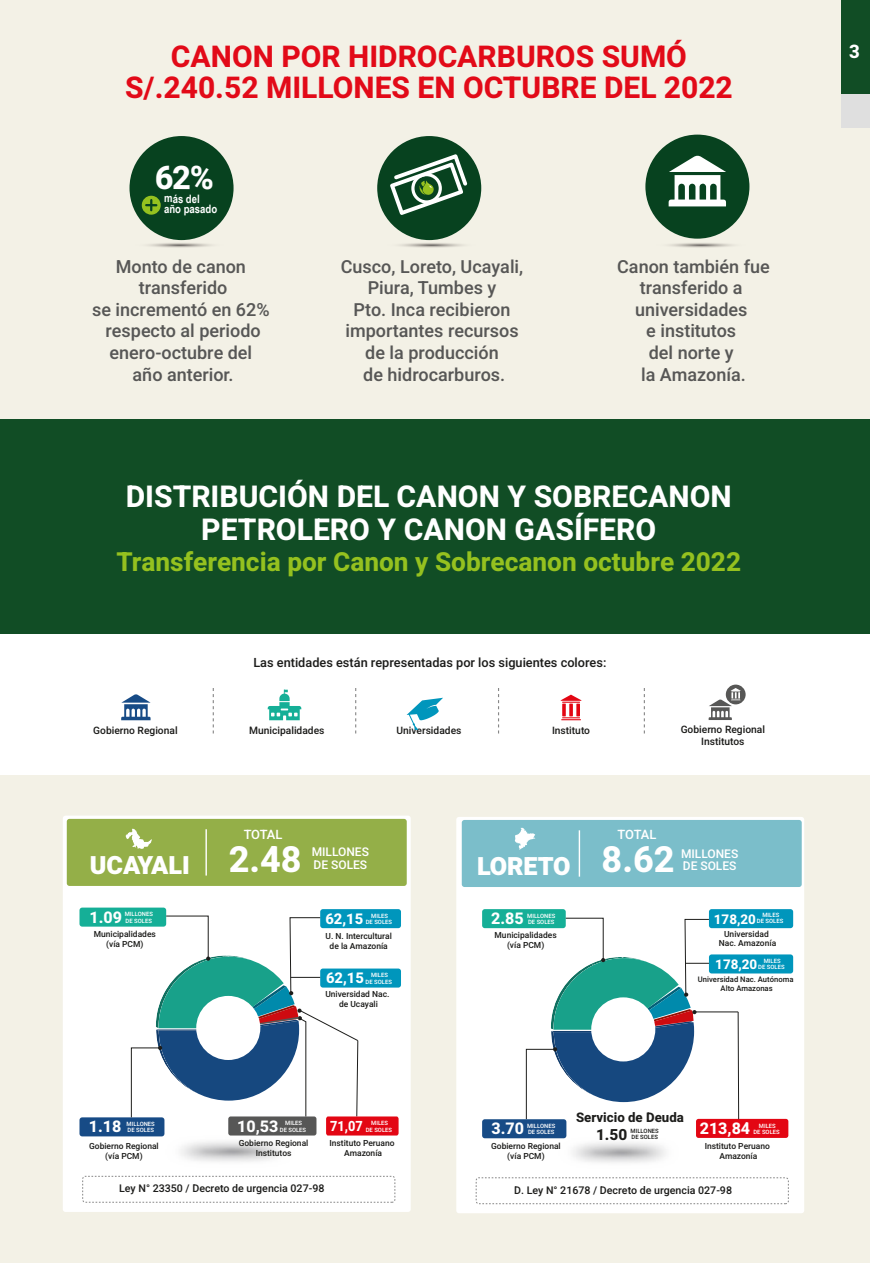
<style>
.page{position:relative;width:870px;height:1263px;background:#f3f1e6}
.page>*{position:absolute;margin:0;border:0;box-sizing:border-box;transform-origin:0 0}
.t1{font:800 36px "Heebo";color:#fff}
.t2{font:800 32.55px "Heebo";color:#fff}
.t3{font:700 30.15px/33.2px "Heebo";color:#fff;text-align:center}
.t4{font:700 30px/30.6px "Heebo";color:#e20a18;text-align:center}
.t5{font:700 26.25px "Heebo";color:#95c11f}
.t6{font:900 25.2px "Heebo";color:#fff}
.t7{font:800 18.6px "Heebo";color:#fff}
.t8{font:500 18px/21.6px "Heebo";color:#575756;text-align:center}
.t9{font:800 16.05px "Heebo";color:#fff}
.t10{font:800 15.45px "Heebo";color:#1d1d1b}
.t11{font:800 14.7px "Heebo";color:#fff}
.t12{font:800 14.1px "Heebo";color:#fff;scale:.9 1}
.t13{font:800 13.35px "Heebo";color:#fff}
.t14{font:800 13.2px "Heebo";color:#1d1d1b}
.t15{font:500 12.9px "Heebo";letter-spacing:-.025em;color:#fff}
.t16{font:500 12.75px "Heebo";color:#1d1d1b}
.t17{font:500 12px/12.8px "Heebo";color:#fff}
.t18{font:700 11.55px/10.5px "Arial Narrow";letter-spacing:-.01em;color:#fff}
.t19{font:500 10.65px "Heebo";color:#1d1d1b}
.t20{font:500 10.2px/12.3px "Heebo";color:#1d1d1b;text-align:center}
.t21{font:500 8.4px/10.2px "Heebo";color:#1d1d1b;text-align:center}
.t22{font:500 7.65px/9.1px "Heebo";color:#1d1d1b;text-align:center}
.t23{font:500 5.85px/6.3px "Heebo";color:#fff;text-align:center}
.t24{font:500 5.85px/6.3px "Heebo";color:#1d1d1b}
</style>
<div class="page">
<div style="left:1px;top:634px;width:869px;height:140px;background:#fff"></div>
<div style="left:63px;top:816px;width:348px;height:396px;background:#fff;border-radius:3px"></div>
<div style="left:130px;top:136px;width:104px;height:104px;background:#07421f;border-radius:50%"></div>
<div style="left:377px;top:136px;width:104px;height:104px;background:#07421f;border-radius:50%"></div>
<div style="left:645px;top:135px;width:104px;height:104px;background:#07421f;border-radius:50%"></div>
<svg style="left:133px;top:241px;width:93px;height:7px"></svg>
<svg style="left:385px;top:241px;width:92px;height:7px"></svg>
<svg style="left:654px;top:241px;width:93px;height:7px"></svg>
<svg style="left:142px;top:196px;width:19px;height:19px"></svg>
<svg style="left:669px;top:155px;width:57px;height:51px"></svg>
<svg style="left:390px;top:154px;width:77px;height:61px"></svg>
<div style="left:0;top:420px;width:870px;height:214px;background:#114d25"></div>
<div style="left:841px;top:0;width:29px;height:95px;background:#114d25"></div>
<div style="left:841px;top:95px;width:29px;height:33px;background:#dfdfdf"></div>
<svg style="left:121px;top:694px;width:30px;height:26px"></svg>
<svg style="left:268px;top:689px;width:33px;height:31px"></svg>
<svg style="left:561px;top:695px;width:21px;height:25px"></svg>
<div style="left:726px;top:685px;width:20px;height:19px;background:#575756;border-radius:50%"></div>
<svg style="left:709px;top:688px;width:32px;height:32px"></svg>
<svg style="left:407px;top:698px;width:36px;height:32px"></svg>
<svg style="left:213px;top:688px;width:1px;height:46px"></svg>
<svg style="left:498px;top:688px;width:1px;height:46px"></svg>
<svg style="left:355px;top:688px;width:1px;height:46px"></svg>
<svg style="left:644px;top:688px;width:1px;height:46px"></svg>
<img style="left:152px;top:1129px;width:151px;height:33px">
<div style="left:228px;top:1116px;width:88px;height:19px;background:#575756;border-radius:2px"></div>
<div style="left:320px;top:909px;width:81px;height:19px;background:#0096bc;border-radius:3px"></div>
<div style="left:320px;top:968px;width:81px;height:19px;background:#0096bc;border-radius:3px"></div>
<div style="left:79px;top:1117px;width:85px;height:19px;background:#174b86;border-radius:3px"></div>
<div style="left:79px;top:907px;width:87px;height:20px;background:#15af97;border-radius:3px"></div>
<div style="left:82px;top:1176px;width:313px;height:26px;border:1px dashed #878787;border-radius:3px"></div>
<div style="left:67px;top:819px;width:340px;height:67px;background:#94af48;border-radius:3px"></div>
<div style="left:326px;top:1116px;width:73px;height:19px;background:#e30613;border-radius:2px"></div>
<hr style="left:205px;top:829px;width:2px;height:46px;background:#fff">
<svg style="left:126px;top:829px;width:26px;height:20px"></svg>
<div style="left:456px;top:817px;width:348px;height:396px;background:#fff;border-radius:3px"></div>
<div style="left:696px;top:1119px;width:92px;height:19px;background:#e30613;border-radius:3px"></div>
<div style="left:709px;top:909px;width:84px;height:19px;background:#0096bc;border-radius:3px"></div>
<div style="left:482px;top:909px;width:84px;height:19px;background:#15af97;border-radius:3px"></div>
<svg style="left:737px;top:1011px;width:2px;height:109px"></svg>
<hr style="left:695px;top:1011px;width:43px;height:1px;background:#1d1d1b">
<div style="left:476px;top:1177px;width:313px;height:27px;border:1px dashed #878787;border-radius:3px"></div>
<svg style="left:526px;top:917px;width:184px;height:203px"></svg>
<div style="left:462px;top:820px;width:340px;height:67px;background:#7bbeca;border-radius:3px"></div>
<svg style="left:515px;top:827px;width:20px;height:23px"></svg>
<hr style="left:579px;top:830px;width:1px;height:47px;background:#fff">
<svg style="left:131px;top:915px;width:228px;height:203px"></svg>
<div style="left:482px;top:1119px;width:84px;height:19px;background:#174b86;border-radius:3px"></div>
<hr style="left:685px;top:963px;width:30px;height:1px;background:#1d1d1b">
<div style="left:709px;top:954px;width:84px;height:19px;background:#0096bc;border-radius:3px"></div>
<h3 class="t4" style="left:125px;top:41px;width:609px">CANON POR HIDROCARBUROS SUMÓ<br>S/.240.52 MILLONES EN OCTUBRE DEL 2022</h3>
<h2 class="t2" style="left:155px;top:155px;width:61px">62%</h2>
<p class="t18" style="left:164px;top:193px;width:55px">más del año pasado</p>
<p class="t8" style="left:92px;top:255px;width:179px">Monto de canon transferido<br>se incrementó en 62% respecto al periodo enero-octubre del<br>año anterior.</p>
<p class="t8" style="left:617px;top:255px;width:154px">Canon también fue transferido a universidades<br>e institutos<br>del norte y<br>la Amazonía.</p>
<p class="t8" style="left:341px;top:255px;width:184px">Cusco, Loreto, Ucayali,<br>Piura, Tumbes y<br>Pto. Inca recibieron importantes recursos de la producción<br>de hidrocarburos.</p>
<h3 class="t3" style="left:126px;top:480px;width:608px">DISTRIBUCIÓN DEL CANON Y SOBRECANON<br>PETROLERO Y CANON GASÍFERO</h3>
<h3 class="t5" style="left:116px;top:543px;width:626px">Transferencia por Canon y Sobrecanon octubre 2022</h3>
<p class="t16" style="left:253px;top:653px;width:355px">Las entidades están representadas por los siguientes colores:</p>
<p class="t20" style="left:93px;top:724px;width:86px">Gobierno Regional</p>
<p class="t20" style="left:249px;top:724px;width:77px">Municipalidades</p>
<p class="t20" style="left:552px;top:724px;width:40px">Instituto</p>
<p class="t20" style="left:681px;top:723px;width:86px">Gobierno Regional<br>Institutos</p>
<p class="t20" style="left:396px;top:724px;width:66px">Universidades</p>
<p class="t15" style="left:244px;top:826px;width:40px">TOTAL</p>
<p class="t15" style="left:618px;top:825px;width:40px">TOTAL</p>
<h3 class="t6" style="left:90px;top:848px;width:102px">UCAYALI</h3>
<p class="t9" style="left:90px;top:906px;width:34px">1.09</p>
<p class="t23" style="left:125px;top:911px;width:30px;text-align:left">MILLONES<br>DE SOLES</p>
<h1 class="t1" style="left:229px;top:834px;width:75px">2.48</h1>
<p class="t17" style="left:312px;top:845px;width:59px">MILLONES<br>DE SOLES</p>
<p class="t11" style="left:325px;top:909px;width:39px">62,15</p>
<p class="t23" style="left:366px;top:913px;width:28px">MILES<br>DE SOLES</p>
<h1 class="t1" style="left:602px;top:834px;width:75px">8.62</h1>
<h3 class="t6" style="left:477px;top:849px;width:95px">LORETO</h3>
<p class="t17" style="left:681px;top:847px;width:59px">MILLONES<br>DE SOLES</p>
<p class="t23" style="left:527px;top:913px;width:30px;text-align:left">MILLONES<br>DE SOLES</p>
<p class="t9" style="left:491px;top:907px;width:34px">2.85</p>
<p class="t23" style="left:757px;top:912px;width:28px">MILES<br>DE SOLES</p>
<p class="t13" style="left:714px;top:910px;width:44px">178,20</p>
<p class="t21" style="left:94px;top:929px;width:64px">Municipalidades (vía PCM)</p>
<p class="t21" style="left:326px;top:931px;width:68px">U. N. Intercultural de la Amazonía</p>
<p class="t21" style="left:495px;top:930px;width:64px">Municipalidades (vía PCM)</p>
<p class="t21" style="left:719px;top:930px;width:59px;line-height:8.7px">Universidad<br>Nac. Amazonía</p>
<p class="t11" style="left:326px;top:968px;width:39px">62,15</p>
<p class="t23" style="left:366px;top:972px;width:28px">MILES<br>DE SOLES</p>
<p class="t21" style="left:325px;top:989px;width:66px">Universidad Nac. de Ucayali</p>
<p class="t13" style="left:715px;top:955px;width:44px">178,20</p>
<p class="t23" style="left:758px;top:957px;width:28px">MILES<br>DE SOLES</p>
<p class="t22" style="left:698px;top:975px;width:97px">Universidad Nac. Autónoma<br>Alto Amazonas</p>
<p class="t9" style="left:237px;top:1115px;width:43px">10,53</p>
<p class="t9" style="left:89px;top:1115px;width:34px">1.18</p>
<p class="t23" style="left:127px;top:1121px;width:30px;text-align:left">MILLONES<br>DE SOLES</p>
<p class="t23" style="left:280px;top:1120px;width:28px">MILES<br>DE SOLES</p>
<p class="t12" style="left:330px;top:1116px;width:38px">71,07</p>
<p class="t23" style="left:366px;top:1120px;width:28px">MILES<br>DE SOLES</p>
<p class="t21" style="left:89px;top:1140px;width:71px">Gobierno Regional (vía PCM)</p>
<p class="t21" style="left:239px;top:1138px;width:71px">Gobierno Regional<br>Institutos</p>
<p class="t21" style="left:329px;top:1138px;width:67px">Instituto Peruano<br>Amazonía</p>
<p class="t9" style="left:492px;top:1117px;width:34px">3.70</p>
<p class="t23" style="left:527px;top:1123px;width:30px;text-align:left">MILLONES<br>DE SOLES</p>
<p class="t21" style="left:491px;top:1141px;width:71px">Gobierno Regional (vía PCM)</p>
<p class="t14" style="left:576px;top:1108px;width:109px">Servicio de Deuda</p>
<p class="t10" style="left:596px;top:1123px;width:33px">1.50</p>
<p class="t24" style="left:631px;top:1128px;width:30px">MILLONES<br>DE SOLES</p>
<p class="t9" style="left:700px;top:1117px;width:52px">213,84</p>
<p class="t23" style="left:753px;top:1123px;width:28px">MILES<br>DE SOLES</p>
<p class="t21" style="left:705px;top:1141px;width:67px">Instituto Peruano<br>Amazonía</p>
<p class="t19" style="left:119px;top:1181px;width:207px">Ley N° 23350 / Decreto de urgencia 027-98</p>
<p class="t19" style="left:514px;top:1182px;width:219px">D. Ley N° 21678 / Decreto de urgencia 027-98</p>
<p class="t7" style="left:849px;top:39px;width:12px">3</p>
</div>
